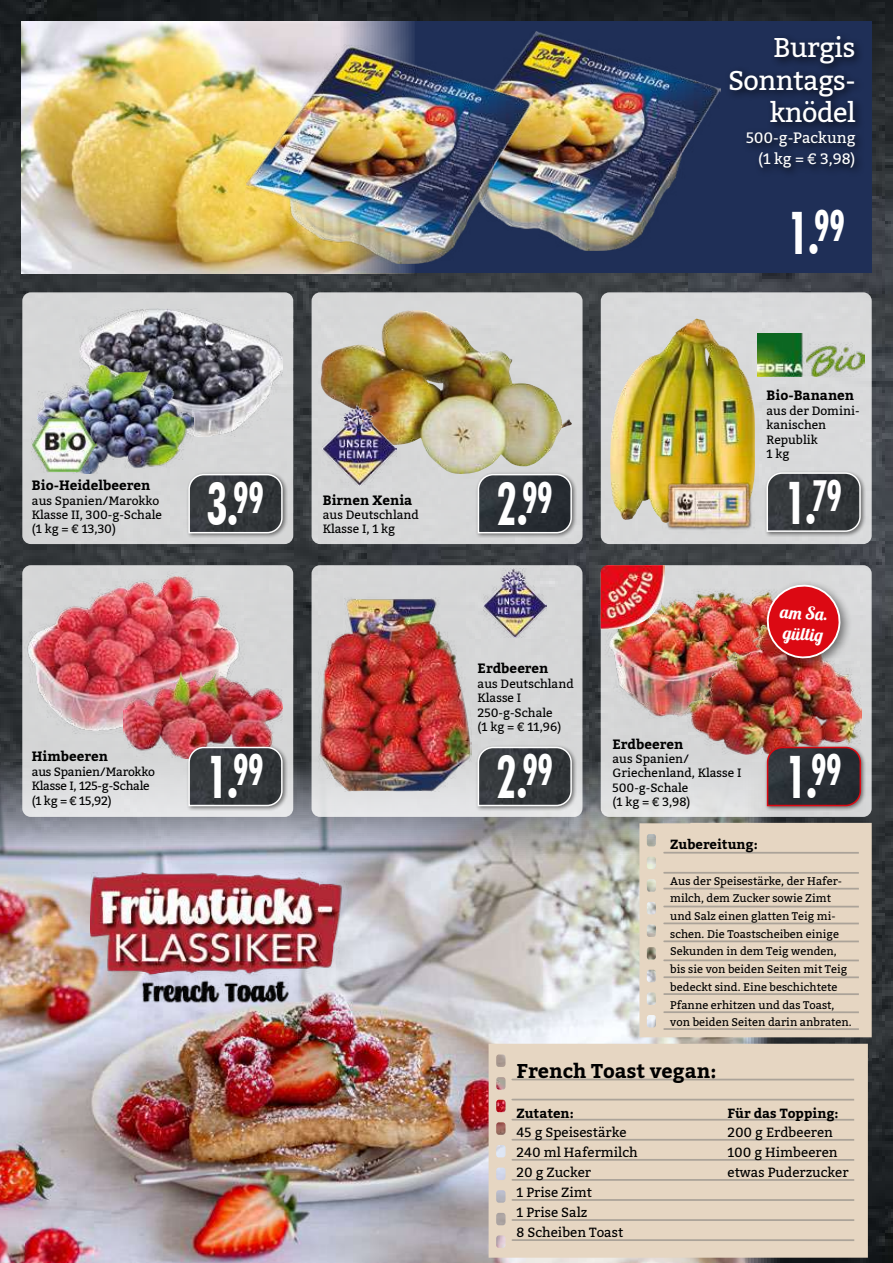
<style>
.page{position:relative;width:893px;height:1263px;background:#fff}
.page>*{position:absolute;margin:0;border:0;box-sizing:border-box;transform-origin:0 0}
.t1{font:700 condensed 58.65px "Futura BT";color:#fff;scale:.8 1}
.t2{font:700 condensed 42.75px "Futura BT";color:#fff;scale:.8 1}
.t3{font:27px/32.4px "Kadwa";letter-spacing:-.02em;color:#fff;text-align:right}
.t4{font:700 19.95px "Kadwa";color:#000}
.t5{font:17.4px/21px "Lobster 1.4";color:#fff}
.t6{font:15px/21px "Kadwa";color:#fff;text-align:right}
.t7{font:700 13.5px "Kadwa";color:#000}
.t8{font:13.35px/20px "Kadwa";color:#000}
.t9{font:700 13.35px "Kadwa";color:#000}
.t10{font:12px/14.4px "Kadwa";color:#000}
.t11{font:12px/14.4px "Kadwa";letter-spacing:-.02em;color:#000}
.t12{font:11.1px/17.7px "Kadwa";color:#000}
</style>
<div class="page">
<img style="left:0;top:0;width:893px;height:1263px">
<img style="left:0;top:761px;width:785px;height:502px">
<img style="left:91px;top:872px;width:269px;height:151px">
<div style="left:312px;top:565px;width:270px;height:252px;background:linear-gradient(to right,#dddedf,#d6d6d7);border-radius:9px"></div>
<div style="left:312px;top:292px;width:270px;height:252px;background:#d7d8d8;border-radius:9px"></div>
<div style="left:601px;top:565px;width:271px;height:252px;background:#d8d9da;border-radius:9px"></div>
<svg style="left:601px;top:292px;width:271px;height:252px;background:#d5d4cb"></svg>
<div style="left:22px;top:565px;width:271px;height:252px;background:linear-gradient(to bottom,#d1d2d3,#dcddde);border-radius:9px"></div>
<div style="left:22px;top:292px;width:271px;height:252px;background:#d6d6d7;border-radius:9px"></div>
<img style="left:610px;top:319px;width:123px;height:204px">
<img style="left:80px;top:309px;width:203px;height:128px">
<div style="left:639px;top:823px;width:233px;height:214px;background:#e6d6c2"></div>
<svg style="left:663px;top:976px;width:196px;height:2px"></svg>
<svg style="left:663px;top:1011px;width:196px;height:2px"></svg>
<svg style="left:663px;top:888px;width:196px;height:1px"></svg>
<svg style="left:663px;top:959px;width:196px;height:2px"></svg>
<svg style="left:663px;top:872px;width:196px;height:2px"></svg>
<svg style="left:663px;top:1028px;width:196px;height:2px"></svg>
<svg style="left:663px;top:852px;width:196px;height:2px"></svg>
<svg style="left:663px;top:993px;width:196px;height:2px"></svg>
<svg style="left:663px;top:940px;width:196px;height:2px"></svg>
<svg style="left:663px;top:906px;width:196px;height:1px"></svg>
<svg style="left:663px;top:922px;width:196px;height:2px"></svg>
<div style="left:489px;top:1044px;width:379px;height:214px;background:#e6d6c2"></div>
<svg style="left:511px;top:1219px;width:343px;height:2px"></svg>
<svg style="left:511px;top:1239px;width:343px;height:2px"></svg>
<svg style="left:511px;top:1119px;width:343px;height:2px"></svg>
<svg style="left:511px;top:1199px;width:343px;height:2px"></svg>
<svg style="left:511px;top:1099px;width:343px;height:1px"></svg>
<svg style="left:511px;top:1078px;width:343px;height:2px"></svg>
<svg style="left:511px;top:1179px;width:343px;height:2px"></svg>
<svg style="left:511px;top:1139px;width:343px;height:2px"></svg>
<svg style="left:511px;top:1159px;width:343px;height:2px"></svg>
<img style="left:8px;top:562px;width:254px;height:184px">
<img style="left:124px;top:671px;width:159px;height:87px">
<div style="left:186px;top:744px;width:102px;height:67px;background:#000;opacity:.5"></div>
<svg style="left:188px;top:746px;width:95px;height:61px;background:#494a4e"></svg>
<div style="left:475px;top:744px;width:102px;height:67px;background:#000;opacity:.5"></div>
<svg style="left:477px;top:746px;width:96px;height:61px;background:#4a4e51"></svg>
<img style="left:596px;top:580px;width:165px;height:148px">
<img style="left:688px;top:625px;width:173px;height:129px">
<div style="left:764px;top:744px;width:102px;height:67px;background:#000;opacity:.5"></div>
<svg style="left:766px;top:746px;width:96px;height:61px;background:#3f3338"></svg>
<img style="left:601px;top:565px;width:64px;height:64px">
<div style="left:761px;top:579px;width:92px;height:91px;background:#000;opacity:.5"></div>
<img style="left:763px;top:581px;width:81px;height:79px">
<img style="left:318px;top:597px;width:153px;height:194px">
<img style="left:483px;top:569px;width:64px;height:69px">
<div style="left:764px;top:470px;width:102px;height:67px;background:#000;opacity:.5"></div>
<svg style="left:766px;top:472px;width:95px;height:61px;background:#494c4f"></svg>
<img style="left:662px;top:478px;width:96px;height:55px">
<img style="left:320px;top:310px;width:252px;height:164px">
<div style="left:475px;top:471px;width:102px;height:67px;background:#000;opacity:.5"></div>
<svg style="left:477px;top:473px;width:96px;height:61px;background:#42474c"></svg>
<img style="left:323px;top:405px;width:74px;height:80px">
<img style="left:37px;top:365px;width:156px;height:109px">
<img style="left:32px;top:418px;width:65px;height:54px">
<div style="left:186px;top:471px;width:102px;height:67px;background:#000;opacity:.5"></div>
<svg style="left:188px;top:473px;width:95px;height:61px;background:#494d50"></svg>
<div style="left:21px;top:21px;width:851px;height:252px;background:#1f2f57"></div>
<img style="left:758px;top:333px;width:107px;height:43px">
<div style="left:725px;top:31px;width:141px;height:147px;background:#000;opacity:.75"></div>
<img style="left:21px;top:21px;width:393px;height:252px">
<img style="left:526px;top:31px;width:194px;height:219px">
<img style="left:247px;top:45px;width:285px;height:219px">
<h3 class="t3" style="left:728px;top:32px;width:129px">Burgis<br>Sonntags&shy;knödel</h3>
<h3 class="t6" style="left:746px;top:127px;width:111px">500-g-Packung (1 kg = € 3,98)</h3>
<h1 class="t1" style="left:788px;top:197px;width:73px">1.<sup>99</sup></h1>
<p class="t7" style="left:32px;top:478px;width:120px">Bio-Heidelbeeren</p>
<p class="t10" style="left:32px;top:493px;width:132px">aus Spanien/Marokko<br>Klasse II, 300-g-Schale (1 kg = € 13,30)</p>
<p class="t7" style="left:32px;top:749px;width:78px">Himbeeren</p>
<p class="t11" style="left:32px;top:764px;width:125px">aus Spanien/Marokko<br>Klasse I, 125-g-Schale (1 kg = € 15,92)</p>
<h1 class="t1" style="left:207px;top:469px;width:73px">3.<sup>99</sup></h1>
<p class="t7" style="left:323px;top:492px;width:91px">Birnen Xenia</p>
<p class="t10" style="left:323px;top:508px;width:98px">aus Deutschland</p>
<p class="t10" style="left:323px;top:522px;width:74px">Klasse I, 1 kg</p>
<h2 class="t2" style="left:522px;top:471px;width:39px">99</h2>
<h1 class="t1" style="left:497px;top:469px;width:40px">2.</h1>
<p class="t7" style="left:478px;top:661px;width:72px">Erdbeeren</p>
<p class="t10" style="left:478px;top:676px;width:98px">aus Deutschland<br>Klasse I<br>250-g-Schale<br>(1 kg = € 11,96)</p>
<h1 class="t1" style="left:207px;top:742px;width:73px">1.<sup>99</sup></h1>
<h1 class="t1" style="left:496px;top:742px;width:73px">2.<sup>99</sup></h1>
<p class="t7" style="left:766px;top:388px;width:89px">Bio-Bananen</p>
<p class="t10" style="left:766px;top:403px;width:95px">aus der Domini&shy;kanischen<br>Republik<br>1 kg</p>
<h1 class="t1" style="left:785px;top:467px;width:73px">1.<sup>79</sup></h1>
<h3 class="t5" style="left:781px;top:601px;width:49px;rotate:3deg">am Sa. gültig</h3>
<p class="t7" style="left:612px;top:736px;width:72px">Erdbeeren</p>
<p class="t10" style="left:612px;top:752px;width:130px">aus Spanien/<br>Griechenland, Klasse I<br>500-g-Schale<br>(1 kg = € 3,98)</p>
<h1 class="t1" style="left:786px;top:742px;width:71px">1.<sup>99</sup></h1>
<p class="t9" style="left:670px;top:837px;width:89px">Zubereitung:</p>
<p class="t12" style="left:670px;top:872px;width:183px">Aus der Speisestärke, der Hafer&shy;milch, dem Zucker sowie Zimt und Salz einen glatten Teig mi&shy;schen. Die Toastscheiben einige<br>Sekunden in dem Teig wenden, bis sie von beiden Seiten mit Teig bedeckt sind. Eine beschichtete<br>Pfanne erhitzen und das Toast, von beiden Seiten darin anbraten.</p>
<h3 class="t4" style="left:516px;top:1059px;width:201px">French Toast vegan:</h3>
<p class="t9" style="left:516px;top:1105px;width:59px">Zutaten:</p>
<p class="t8" style="left:516px;top:1123px;width:123px">45 g Speisestärke<br>240 ml Hafermilch<br>20 g Zucker<br>1 Prise Zimt<br>1 Prise Salz<br>8 Scheiben Toast</p>
<p class="t9" style="left:727px;top:1105px;width:113px">Für das Topping:</p>
<p class="t8" style="left:727px;top:1123px;width:123px">200 g Erdbeeren<br>100 g Himbeeren etwas Puderzucker</p>
</div>
